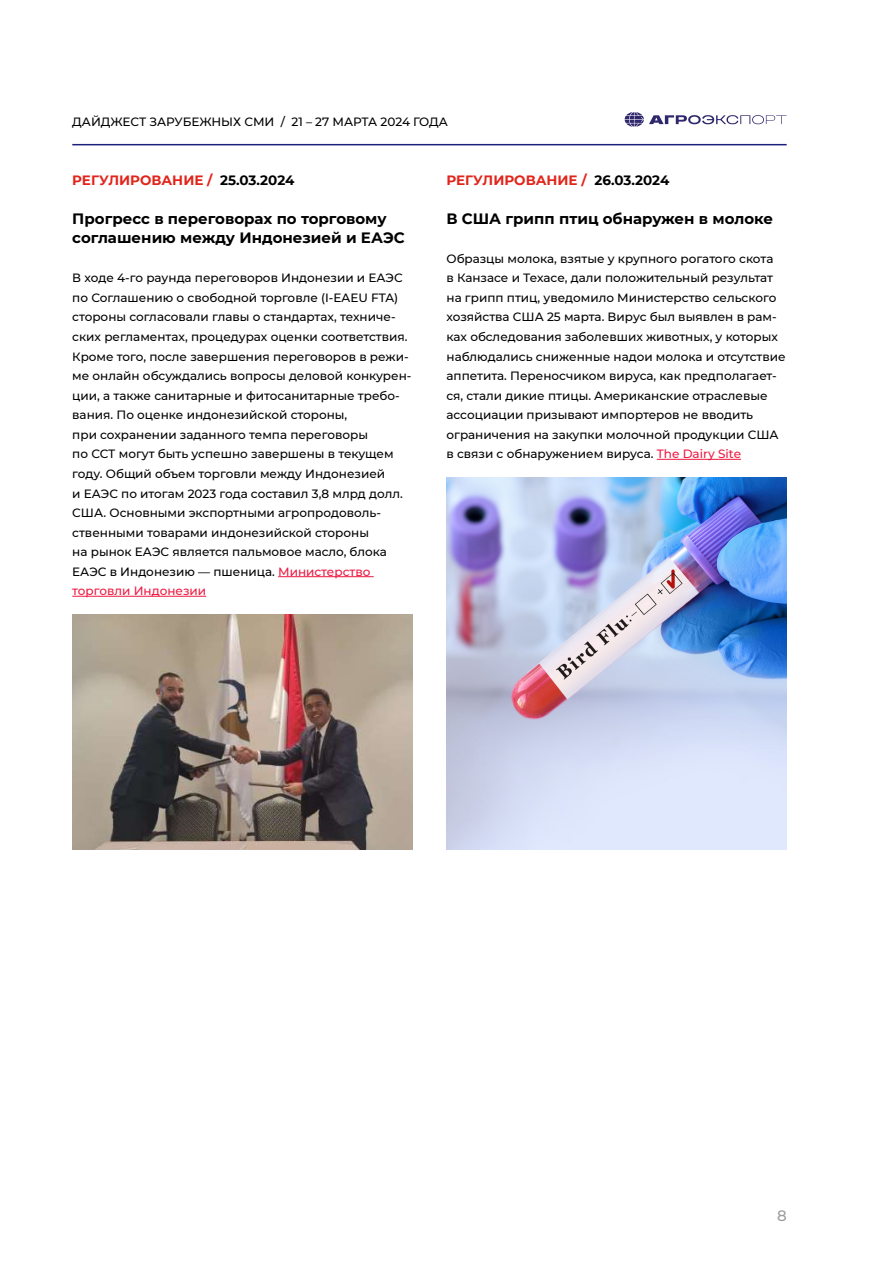
<style>
.page{position:relative;width:893px;height:1263px;background:#fff}
.page>*{position:absolute;margin:0;border:0;box-sizing:border-box;transform-origin:0 0}
.текст_новостей_недел{font:700 15px/19.5px "Montserrat";color:#000}
.t1{font:500 15px "Montserrat";color:#9d9d9c}
.даты_и_разделы{font:700 13.5px "Montserrat";color:#e1251b}
.основной_текст{font:500 12px/19.5px "Montserrat";color:#000}
.Дайджест_росс_сми{font:500 12px "Montserrat";letter-spacing:-.005em;color:#000}
.s1{color:#000}
.s2{color:#ed1941}
</style>
<div class="page">
<hr style="left:72px;top:144px;width:715px;height:1px;background:#1c207a">
<svg style="left:625px;top:112px;width:162px;height:15px"></svg>
<img style="left:446px;top:478px;width:341px;height:372px">
<hr style="left:278px;top:576px;width:96px;height:1px;background:#ed1941">
<hr style="left:72px;top:596px;width:134px;height:1px;background:#ed1941">
<hr style="left:657px;top:459px;width:84px;height:1px;background:#ed1941">
<img style="left:72px;top:615px;width:340px;height:235px">
<p class="Дайджест_росс_сми" style="left:72px;top:113px;width:377px">ДАЙДЖЕСТ ЗАРУБЕЖНЫХ СМИ / 21 – 27 МАРТА 2024 ГОДА</p>
<p class="даты_и_разделы" style="left:72px;top:170px;width:224px">РЕГУЛИРОВАНИЕ / <span class="s1">25.03.2024</span></p>
<p class="текст_новостей_недел" style="left:72px;top:208px;width:334px">Прогресс в переговорах по торговому соглашению между Индонезией и ЕАЭС</p>
<p class="основной_текст" style="left:72px;top:268px;width:341px">В ходе 4-го раунда переговоров Индонезии и ЕАЭС по Соглашению о свободной торговле (I-EAEU FTA) стороны согласовали главы о стандартах, техниче&shy;ских регламентах, процедурах оценки соответствия.<br>Кроме того, после завершения переговоров в режи&shy;ме онлайн обсуждались вопросы деловой конкурен&shy;ции, а также санитарные и фитосанитарные требо&shy;вания. По оценке индонезийской стороны,<br>при сохранении заданного темпа переговоры<br>по ССТ могут быть успешно завершены в текущем году. Общий объем торговли между Индонезией<br>и ЕАЭС по итогам 2023 года составил 3,8 млрд долл.<br>США. Основными экспортными агропродоволь&shy;ственными товарами индонезийской стороны<br>на рынок ЕАЭС является пальмовое масло, блока ЕАЭС в Индонезию — пшеница. <span class="s2">Министерство торговли Индонезии</span></p>
<p class="даты_и_разделы" style="left:446px;top:170px;width:224px">РЕГУЛИРОВАНИЕ / <span class="s1">26.03.2024</span></p>
<p class="текст_новостей_недел" style="left:446px;top:208px;width:328px">В США грипп птиц обнаружен в молоке</p>
<p class="основной_текст" style="left:446px;top:248px;width:341px">Образцы молока, взятые у крупного рогатого скота<br>в Канзасе и Техасе, дали положительный результат на грипп птиц, уведомило Министерство сельского хозяйства США 25 марта. Вирус был выявлен в рам&shy;ках обследования заболевших животных, у которых наблюдались сниженные надои молока и отсутствие аппетита. Переносчиком вируса, как предполагает&shy;ся, стали дикие птицы. Американские отраслевые ассоциации призывают импортеров не вводить ограничения на закупки молочной продукции США в связи с обнаружением вируса. <span class="s2">The Dairy Site</span></p>
<p class="t1" style="left:777px;top:1205px;width:11px">8</p>
</div>
